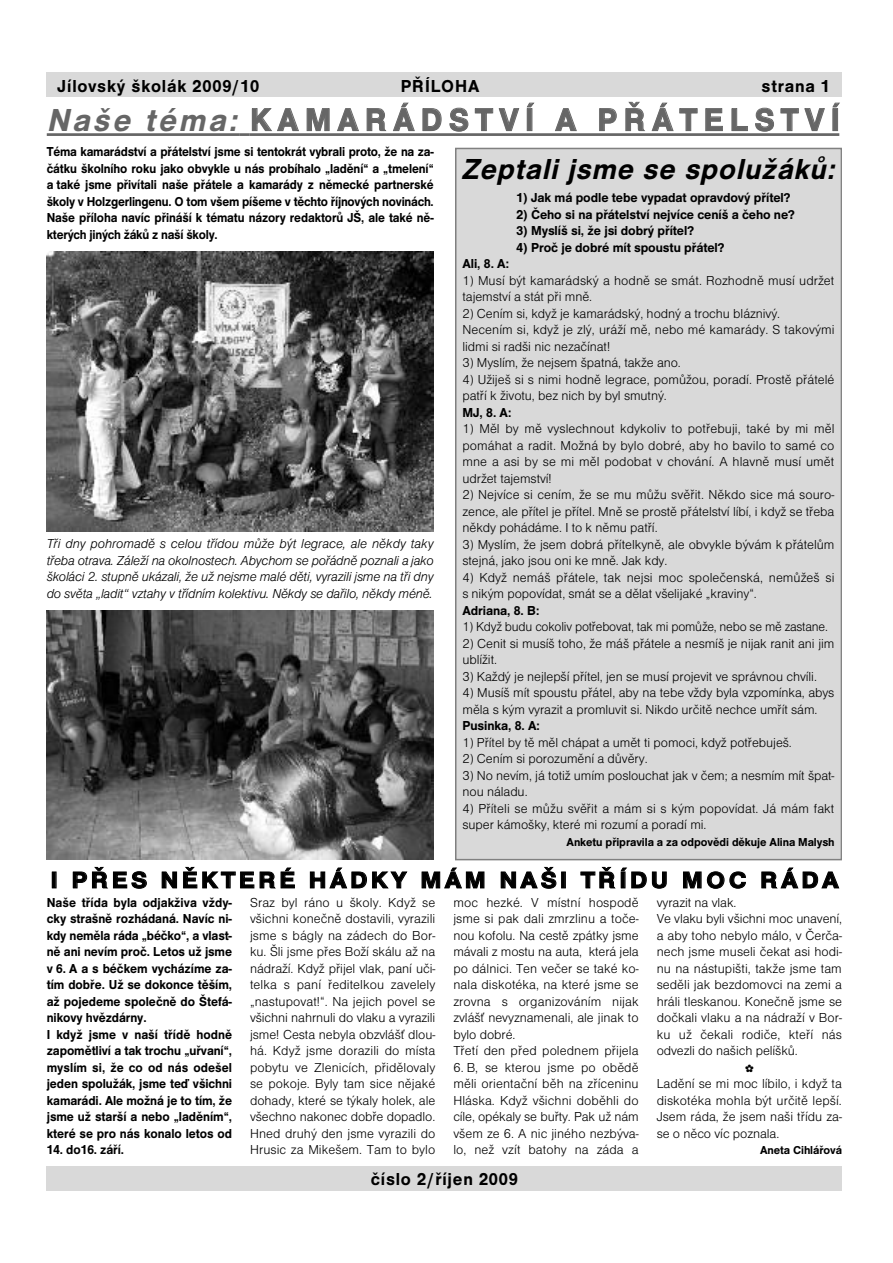
<style>
.page{position:relative;width:893px;height:1263px;background:#fff}
.page>*{position:absolute;margin:0;border:0;box-sizing:border-box;transform-origin:0 0}
.t1{font:500 33px "Nimbus San No 5 TEE";letter-spacing:.195em;color:#666}
.t2{font:italic 500 30px "Nimbus San No 5 TEE";color:#000}
.t3{font:500 24px "Nimbus San No 5 TEE";letter-spacing:.13em;color:#000;scale:1.1 1}
.t4{font:500 18px "Nimbus San No 5 TEE";letter-spacing:.045em;color:#000}
.t5{font:13.5px/16.5px "Nimbus San DEE Ligh";letter-spacing:-.005em;color:#000}
.t6{font:500 13.5px/16.5px "Nimbus San No 5 TEE";letter-spacing:-.005em;color:#000}
.t7{font:500 13.5px/16.5px "Nimbus San No 5 TEE";letter-spacing:-.005em;color:#000;text-align:justify;scale:.95 1}
.t8{font:13.5px/16.5px "Nimbus San DEE Ligh Ital";letter-spacing:-.015em;color:#000;text-align:justify}
.t9{font:500 12px "Nimbus San No 5 TEE";letter-spacing:-.005em;color:#000}
.s1{font-style:italic}
</style>
<div class="page">
<div style="left:47px;top:1166px;width:795px;height:25px;background:#d9d9d9"></div>
<div style="left:47px;top:72px;width:795px;height:25px;background:#d9d9d9"></div>
<hr style="left:47px;top:133px;width:193px;height:3px;background:#666">
<svg style="left:240px;top:133px;width:10px;height:3px"></svg>
<hr style="left:250px;top:133px;width:589px;height:3px;background:#666">
<img style="left:47px;top:251px;width:387px;height:280px">
<div style="left:456px;top:149px;width:384px;height:710px;background:#d9d9d9"></div>
<div style="left:455px;top:148px;width:387px;height:712px;border:2px solid #808080"></div>
<img style="left:47px;top:611px;width:387px;height:248px">
<h3 class="t4" style="left:58px;top:75px;width:203px">Jílovský školák 2009/10</h3>
<h3 class="t4" style="left:401px;top:75px;width:80px">PŘÍLOHA</h3>
<h3 class="t4" style="left:761px;top:75px;width:70px">strana 1</h3>
<h1 class="t1" style="left:47px;top:100px;width:794px"><span class="s1">Našetéma:</span> KAMARÁDSTVÍ A PŘÁTELSTVÍ</h1>
<p class="t7" style="left:47px;top:143px;width:409px">Téma kamarádství a přátelství jsme si tentokrát vybrali proto, že na za&shy;čátku školního roku jako obvykle u nás probíhalo „ladění“ a „tmelení“ a také jsme přivítali naše přátele a kamarády z německé partnerské školy v Holzgerlingenu. O tom všem píšeme v těchto říjnových novinách.<br>Naše příloha navíc přináší k tématu názory redaktorů JŠ, ale také ně&shy;kterých jiných žáků z naší školy.</p>
<h2 class="t2" style="left:461px;top:151px;width:379px">Zeptali jsme se spolužáků:</h2>
<p class="t6" style="left:516px;top:189px;width:276px">1) Jak má podle tebe vypadat opravdový přítel?</p>
<p class="t6" style="left:516px;top:206px;width:280px">2) Čeho si na přátelství nejvíce ceníš a čeho ne?</p>
<p class="t6" style="left:516px;top:222px;width:179px">3) Myslíš si, že jsi dobrý přítel?</p>
<p class="t6" style="left:516px;top:239px;width:210px">4) Proč je dobré mít spoustu přátel?</p>
<p class="t8" style="left:47px;top:535px;width:388px">Tři dny pohromadě s celou třídou může být legrace, ale někdy taky třeba otrava. Záleží na okolnostech. Abychom se pořádně poznali a jako školáci 2. stupně ukázali, že už nejsme malé děti, vyrazili jsme na tři dny do světa „ladit“ vztahy v třídním kolektivu. Někdy se dařilo, někdy méně.</p>
<p class="t6" style="left:462px;top:255px;width:48px">Ali, 8. A:</p>
<p class="t5" style="left:462px;top:272px;width:373px">1) Musí být kamarádský a hodně se smát. Rozhodně musí udržet tajemství a stát při mně.</p>
<p class="t5" style="left:462px;top:305px;width:373px">2) Cením si, když je kamarádský, hodný a trochu bláznivý.<br>Necením si, když je zlý, uráží mě, nebo mé kamarády. S takovými lidmi si radši nic nezačínat!</p>
<p class="t5" style="left:462px;top:354px;width:220px">3) Myslím, že nejsem špatná, takže ano.</p>
<p class="t5" style="left:462px;top:371px;width:373px">4) Užiješ si s nimi hodně legrace, pomůžou, poradí. Prostě přátelé patří k životu, bez nich by byl smutný.</p>
<p class="t6" style="left:462px;top:404px;width:50px">MJ, 8. A:</p>
<p class="t5" style="left:462px;top:420px;width:373px;text-align:justify">1) Měl by mě vyslechnout kdykoliv to potřebuji, také by mi měl pomáhat a radit. Možná by bylo dobré, aby ho bavilo to samé co mne a asi by se mi měl podobat v chování. A hlavně musí umět udržet tajemství!</p>
<p class="t5" style="left:462px;top:486px;width:373px;text-align:justify">2) Nejvíce si cením, že se mu můžu svěřit. Někdo sice má souro&shy;zence, ale přítel je přítel. Mně se prostě přátelství líbí, i když se třeba někdy pohádáme. I to k němu patří.</p>
<p class="t5" style="left:462px;top:536px;width:373px">3) Myslím, že jsem dobrá přítelkyně, ale obvykle bývám k přátelům stejná, jako jsou oni ke mně. Jak kdy.</p>
<p class="t5" style="left:462px;top:569px;width:373px">4) Když nemáš přátele, tak nejsi moc společenská, nemůžeš si s nikým popovídat, smát se a dělat všelijaké „kraviny“.</p>
<p class="t6" style="left:462px;top:602px;width:78px">Adriana, 8. B:</p>
<p class="t5" style="left:462px;top:618px;width:367px">1) Když budu cokoliv potřebovat, tak mi pomůže, nebo se mě zastane.</p>
<p class="t5" style="left:462px;top:635px;width:373px">2) Cenit si musíš toho, že máš přátele a nesmíš je nijak ranit ani jim ublížit.</p>
<p class="t5" style="left:462px;top:668px;width:356px">3) Každý je nejlepší přítel, jen se musí projevit ve správnou chvíli.</p>
<p class="t5" style="left:462px;top:684px;width:373px">4) Musíš mít spoustu přátel, aby na tebe vždy byla vzpomínka, abys měla s kým vyrazit a promluvit si. Nikdo určitě nechce umřít sám.</p>
<p class="t6" style="left:462px;top:717px;width:79px">Pusinka, 8. A:</p>
<p class="t5" style="left:462px;top:734px;width:331px">1) Přítel by tě měl chápat a umět ti pomoci, když potřebuješ.</p>
<p class="t5" style="left:462px;top:750px;width:187px">2) Cením si porozumění a důvěry.</p>
<p class="t5" style="left:462px;top:767px;width:373px">3) No nevím, já totiž umím poslouchat jak v čem; a nesmím mít špat&shy;nou náladu.</p>
<p class="t5" style="left:462px;top:800px;width:373px">4) Příteli se můžu svěřit a mám si s kým popovídat. Já mám fakt super kámošky, které mi rozumí a poradí mi.</p>
<p class="t9" style="left:567px;top:835px;width:269px">Anketu připravila a za odpovědi děkuje Alina Malysh</p>
<h3 class="t3" style="left:51px;top:866px;width:718px">I PŘES NĚKTERÉ HÁDKY MÁM NAŠI TŘÍDU MOC RÁDA</h3>
<p class="t6" style="left:47px;top:894px;width:187px">Naše třída byla odjakživa vždy&shy;cky strašně rozhádaná. Navíc ni&shy;kdy neměla ráda „béčko“, a vlast&shy;ně ani nevím proč. Letos už jsme v 6. A a s béčkem vycházíme za&shy;tím dobře. Už se dokonce těším, až pojedeme společně do Štefá&shy;nikovy hvězdárny.<br>I když jsme v naší třídě hodně zapomětliví a tak trochu „uřvaní“, myslím si, že co od nás odešel jeden spolužák, jsme teď všichni kamarádi. Ale možná je to tím, že jsme už starší a nebo „laděním“, které se pro nás konalo letos od</p>
<p class="t6" style="left:47px;top:1141px;width:79px">14. do16. září.</p>
<p class="t5" style="left:250px;top:894px;width:187px;text-align:justify">Sraz byl ráno u školy. Když se všichni konečně dostavili, vyrazili jsme s bágly na zádech do Bor&shy;ku. Šli jsme přes Boží skálu až na nádraží. Když přijel vlak, paní uči&shy;telka s paní ředitelkou zavelely „nastupovat!“. Na jejich povel se všichni nahrnuli do vlaku a vyrazili jsme! Cesta nebyla obzvlášť dlou&shy;há. Když jsme dorazili do místa pobytu ve Zlenicích, přidělovaly se pokoje. Byly tam sice nějaké dohady, které se týkaly holek, ale všechno nakonec dobře dopadlo.<br>Hned druhý den jsme vyrazili do Hrusic za Mikešem. Tam to bylo</p>
<p class="t5" style="left:453px;top:894px;width:187px">moc hezké. V místní hospodě jsme si pak dali zmrzlinu a toče&shy;nou kofolu. Na cestě zpátky jsme mávali z mostu na auta, která jela po dálnici. Ten večer se také ko&shy;nala diskotéka, na které jsme se zrovna s organizováním nijak zvlášť nevyznamenali, ale jinak to bylo dobré.<br>Třetí den před polednem přijela</p>
<p class="t5" style="left:657px;top:894px;width:187px">vyrazit na vlak.<br>Ve vlaku byli všichni moc unavení, a aby toho nebylo málo, v Čerča&shy;nech jsme museli čekat asi hodi&shy;nu na nástupišti, takže jsme tam seděli jak bezdomovci na zemi a hráli tleskanou. Konečně jsme se dočkali vlaku a na nádraží v Bor&shy;ku už čekali rodiče, kteří nás odvezli do našich pelíšků.</p>
<p class="t5" style="left:657px;top:1075px;width:187px;text-align:justify">Ladění se mi moc líbilo, i když ta diskotéka mohla být určitě lepší.<br>Jsem ráda, že jsem naši třídu za&shy;se o něco víc poznala.</p>
<p class="t9" style="left:760px;top:1143px;width:83px">Aneta Cihlářová</p>
<p class="t5" style="left:453px;top:1059px;width:187px;text-align:justify">6. B, se kterou jsme po obědě měli orientační běh na zříceninu Hláska. Když všichni doběhli do cíle, opékaly se buřty. Pak už nám všem ze 6. A nic jiného nezbýva&shy;lo, než vzít batohy na záda a</p>
<h3 class="t4" style="left:371px;top:1168px;width:149px">číslo 2/říjen 2009</h3>
</div>
